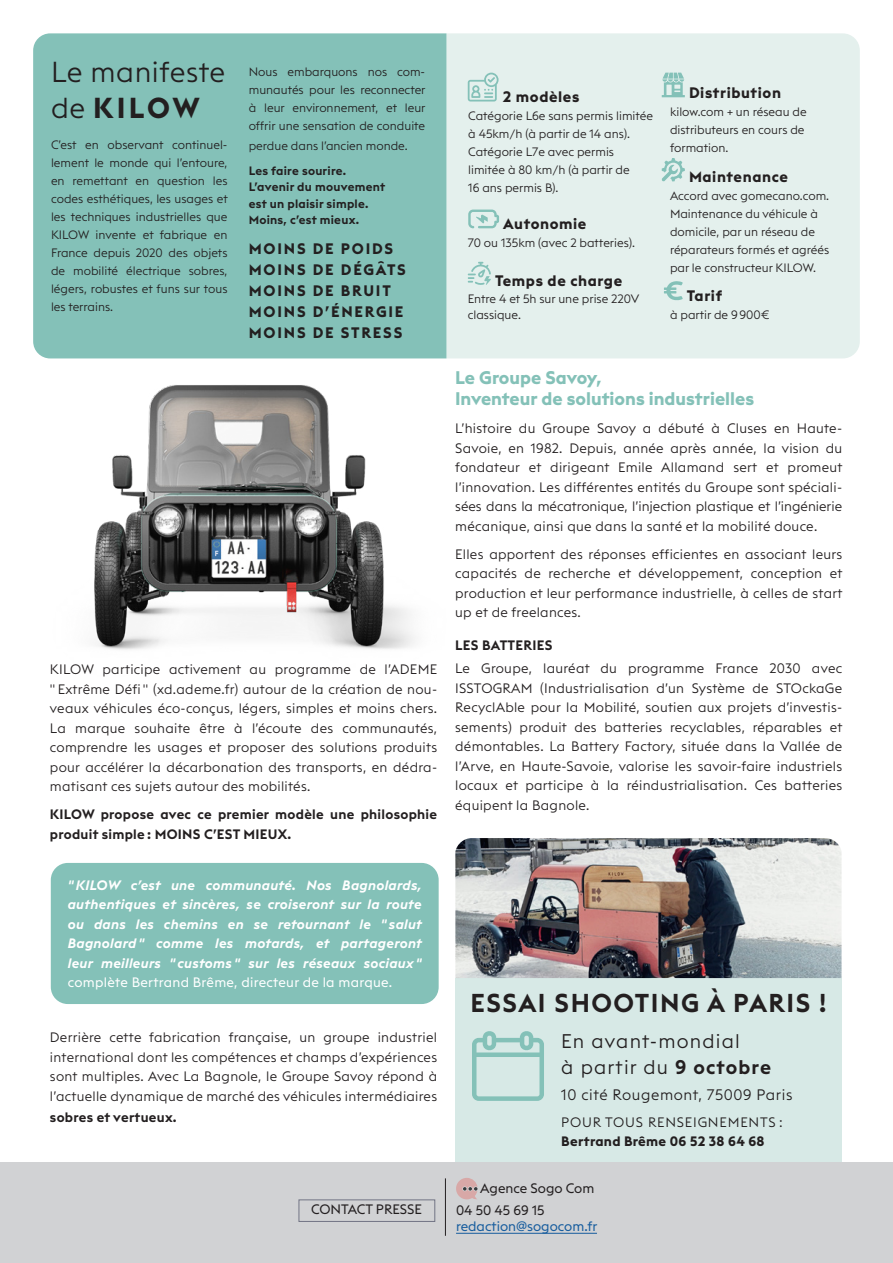
<style>
.page{position:relative;width:893px;height:1263px;background:#fff}
.page>*{position:absolute;margin:0;border:0;box-sizing:border-box;transform-origin:0 0}
.Texte_courant{font:300 28.5px/36px "Euclid Triangle";letter-spacing:.02em;color:#231f20}
.Texte_courant-2{font:600 25.5px "Euclid Triangle";letter-spacing:.06em;color:#231f20}
.t1{font:300 19.5px/26.4px "Euclid Triangle";letter-spacing:.06em;color:#231f20}
.t2{font:700 18px/21.6px "Euclid Triangle";color:#84c1b8}
.t3{font:700 15px/21px "Euclid Triangle";letter-spacing:.12em;color:#231f20}
.t4{font:700 15px "Euclid Triangle";letter-spacing:.04em;color:#231f20}
.t5{font:300 15px "Euclid Triangle";letter-spacing:.04em;color:#231f20}
.Texte_courant-3{font:300 13.5px/19.5px "Euclid Triangle";letter-spacing:.02em;color:#231f20;text-align:justify}
.Texte_courant-4{font:italic 600 13.5px/19.5px "Euclid Triangle";letter-spacing:.02em;color:#fff;text-align:justify}
.Texte_courant-5{font:600 13.5px/19.5px "Euclid Triangle";letter-spacing:.02em;color:#231f20}
.Texte_courant-6{font:300 13.5px/19.5px "Euclid Triangle";letter-spacing:.06em;color:#231f20}
.t6{font:13.5px/22.2px "Euclid Triangle";color:#231f20}
.t7{font:13.5px "Euclid Triangle";color:#175d9e}
.Texte_courant-7{font:300 12px/18px "Euclid Triangle";color:#231f20}
.Texte_courant-8{font:600 12px/16.5px "Euclid Triangle";letter-spacing:.02em;color:#231f20}
.s1{font-weight:700}
.s2{font-weight:400;font-style:normal}
.s3{font-weight:600}
</style>
<div class="page">
<div style="left:446px;top:33px;width:414px;height:325px;background:#e4f0ed"></div>
<div style="left:455px;top:978px;width:386px;height:285px;background:#d7e9e6"></div>
<div style="left:33px;top:33px;width:413px;height:315px;background:#84c1b8"></div>
<svg style="left:472px;top:1031px;width:72px;height:70px"></svg>
<img style="left:34px;top:348px;width:421px;height:302px">
<div style="left:51px;top:863px;width:388px;height:141px;background:#84c1b8;border-radius:17px"></div>
<img style="left:455px;top:838px;width:386px;height:140px">
<svg style="left:468px;top:210px;width:31px;height:18px"></svg>
<svg style="left:468px;top:73px;width:31px;height:29px"></svg>
<svg style="left:467px;top:262px;width:24px;height:23px"></svg>
<svg style="left:662px;top:73px;width:23px;height:24px"></svg>
<svg style="left:662px;top:158px;width:23px;height:23px"></svg>
<svg style="left:664px;top:281px;width:19px;height:19px"></svg>
<div style="left:0;top:1162px;width:893px;height:101px;background:#d1d2d4"></div>
<hr style="left:456px;top:1233px;width:141px;height:1px;background:#175d9e">
<svg style="left:456px;top:1178px;width:21px;height:21px"></svg>
<div style="left:299px;top:1199px;width:136px;height:23px;border:1px solid #727484"></div>
<hr style="left:445px;top:1178px;width:1px;height:58px;background:#231f20">
<p class="Texte_courant" style="left:51px;top:54px;width:176px">Le manifeste de <span class="s1">KILOW</span></p>
<p class="Texte_courant-7" style="left:51px;top:136px;width:178px;text-align:justify">C’est en observant continuel&shy;lement le monde qui l’entoure, en remettant en question les codes esthétiques, les usages et les techniques industrielles que KILOW invente et fabrique en France depuis 2020 des objets de mobilité électrique sobres, légers, robustes et funs sur tous les terrains.</p>
<p class="Texte_courant-7" style="left:249px;top:63px;width:178px;text-align:justify">Nous embarquons nos com&shy;munautés pour les reconnecter à leur environnement, et leur offrir une sensation de conduite</p>
<p class="Texte_courant-7" style="left:249px;top:136px;width:161px">perdue dans l’ancien monde.</p>
<p class="Texte_courant-8" style="left:249px;top:162px;width:138px">Les faire sourire.<br>L’avenir du mouvement est un plaisir simple.<br>Moins, c’est mieux.</p>
<p class="t3" style="left:249px;top:238px;width:159px">MOINS DE POIDS<br>MOINS DE DÉGÂTS<br>MOINS DE BRUIT<br>MOINS D’ÉNERGIE<br>MOINS DE STRESS</p>
<p class="Texte_courant-3" style="left:50px;top:660px;width:389px">KILOW participe activement au programme de l’ADEME " Extrême Défi " (xd.ademe.fr) autour de la création de nou&shy;veaux véhicules éco-conçus, légers, simples et moins chers.<br>La marque souhaite être à l’écoute des communautés, comprendre les usages et proposer des solutions produits pour accélérer la décarbonation des transports, en dédra&shy;matisant ces sujets autour des mobilités.</p>
<p class="Texte_courant-5" style="left:50px;top:805px;width:389px">KILOW propose avec ce premier modèle une philosophie produit simple : MOINS C’EST MIEUX.</p>
<p class="Texte_courant-4" style="left:68px;top:875px;width:356px">" KILOW c’est une communauté. Nos Bagnolards, authentiques et sincères, se croiseront sur la route ou dans les chemins en se retournant le " salut Bagnolard " comme les motards, et partageront leur meilleurs " customs " sur les réseaux sociaux " <span class="s2">complète Bertrand Brême, directeur de la marque.</span></p>
<p class="Texte_courant-3" style="left:50px;top:1027px;width:389px">Derrière cette fabrication française, un groupe industriel international dont les compétences et champs d’expériences sont multiples. Avec La Bagnole, le Groupe Savoy répond à l’actuelle dynamique de marché des véhicules intermédiaires <span class="s3">sobres et vertueux.</span></p>
<p class="t6" style="left:311px;top:1198px;width:112px">CONTACT PRESSE</p>
<p class="t4" style="left:503px;top:87px;width:78px">2 modèles</p>
<p class="Texte_courant-7" style="left:468px;top:106px;width:186px">Catégorie L6e sans permis limitée à 45km/h (à partir de 14 ans).</p>
<p class="Texte_courant-7" style="left:468px;top:142px;width:163px">Catégorie L7e avec permis limitée à 80 km/h (à partir de<br>16 ans permis B).</p>
<p class="t4" style="left:503px;top:214px;width:85px">Autonomie</p>
<p class="Texte_courant-7" style="left:468px;top:234px;width:169px">70 ou 135km (avec 2 batteries).</p>
<p class="t4" style="left:495px;top:271px;width:129px">Temps de charge</p>
<p class="Texte_courant-7" style="left:468px;top:290px;width:173px;line-height:16.5px">Entre 4 et 5h sur une prise 220V classique.</p>
<p class="t4" style="left:689px;top:83px;width:93px">Distribution</p>
<p class="Texte_courant-7" style="left:670px;top:102px;width:138px">kilow.com + un réseau de distributeurs en cours de formation.</p>
<p class="t4" style="left:689px;top:167px;width:100px">Maintenance</p>
<p class="Texte_courant-7" style="left:670px;top:186px;width:161px">Accord avec gomecano.com.<br>Maintenance du véhicule à domicile, par un réseau de réparateurs formés et agréés par le constructeur KILOW.</p>
<p class="t4" style="left:687px;top:286px;width:37px">Tarif</p>
<p class="Texte_courant-7" style="left:670px;top:305px;width:101px">à partir de 9 900€</p>
<p class="t2" style="left:455px;top:367px;width:300px">Le Groupe Savoy,<br>Inventeur de solutions industrielles</p>
<p class="Texte_courant-3" style="left:455px;top:418px;width:389px">L’histoire du Groupe Savoy a débuté à Cluses en Haute-Savoie, en 1982. Depuis, année après année, la vision du fondateur et dirigeant Emile Allamand sert et promeut l’innovation. Les différentes entités du Groupe sont spéciali&shy;sées dans la mécatronique, l’injection plastique et l’ingénierie mécanique, ainsi que dans la santé et la mobilité douce.</p>
<p class="Texte_courant-3" style="left:455px;top:544px;width:389px">Elles apportent des réponses efficientes en associant leurs capacités de recherche et développement, conception et production et leur performance industrielle, à celles de start up et de freelances.</p>
<p class="Texte_courant-5" style="left:455px;top:635px;width:99px">LES BATTERIES</p>
<p class="Texte_courant-3" style="left:455px;top:658px;width:389px">Le Groupe, lauréat du programme France 2030 avec ISSTOGRAM (Industrialisation d’un Système de STOckaGe RecyclAble pour la Mobilité, soutien aux projets d’investis&shy;sements) produit des batteries recyclables, réparables et démontables. La Battery Factory, située dans la Vallée de l’Arve, en Haute-Savoie, valorise les savoir-faire industriels locaux et participe à la réindustrialisation. Ces batteries équipent la Bagnole.</p>
<p class="Texte_courant-2" style="left:470px;top:987px;width:358px">ESSAI SHOOTING À PARIS !</p>
<p class="t1" style="left:561px;top:1028px;width:211px">En avant-mondial<br>à partir du <span class="s3">9 octobre</span></p>
<p class="t5" style="left:561px;top:1085px;width:233px">10 cité Rougemont, 75009 Paris</p>
<p class="Texte_courant-6" style="left:561px;top:1112px;width:223px">POUR TOUS RENSEIGNEMENTS :<br><span class="s1">Bertrand Brême 06 52 38 64 68</span></p>
<p class="t6" style="left:456px;top:1177px;width:140px;text-indent:24px">Agence Sogo Com<br>04 50 45 69 15</p>
<p class="t7" style="left:456px;top:1218px;width:143px">redaction@sogocom.fr</p>
</div>
